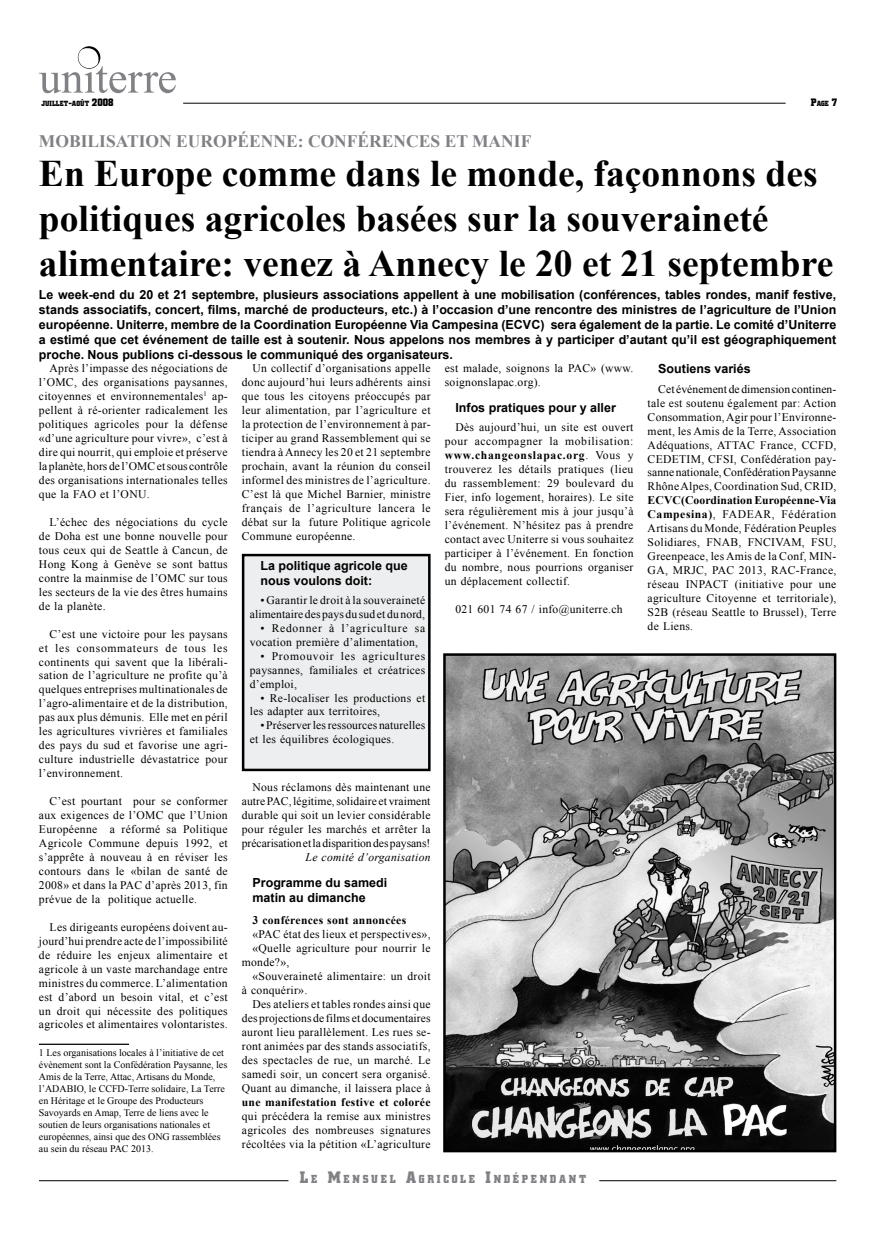
<style>
.page{position:relative;width:886px;height:1241px;background:#fff}
.page>*{position:absolute;margin:0;border:0;box-sizing:border-box;transform-origin:0 0}
.t1{font:700 37.5px/45px "Times New Roman";color:#000}
.t2{font:700 17.5px "Times New Roman";color:#818084}
.t3{font:700 12.5px/15px "Arial";color:#000}
.t4{font:700 11.75px "Square Slabserif 711 BT";letter-spacing:.255em;color:#818084;scale:.9 1}
.t5{font:11.62px/14px "Times New Roman";letter-spacing:.025em;color:#000;text-align:justify}
.t6{font:700 11.62px "Times New Roman";letter-spacing:.025em;color:#000}
.t7{font:11.62px "Times New Roman";letter-spacing:.005em;color:#000}
.t8{font:italic 11.62px "Times New Roman";letter-spacing:.025em;color:#000}
.t9{font:10px/12px "Times New Roman";color:#000}
.t10{font:700 7.62px "Square Slabserif 711 BT";color:#000;scale:.9 1}
.s1{font-size:10.88px}
.s2{font-weight:700}
.s3{font-size:16.88px}
</style>
<div class="page">
<svg style="left:39px;top:47px;width:137px;height:46px"></svg>
<hr style="left:183px;top:103px;width:602px;height:1px;background:#000">
<hr style="left:39px;top:1180px;width:249px;height:1px;background:#000">
<hr style="left:599px;top:1180px;width:237px;height:1px;background:#000">
<hr style="left:39px;top:1043px;width:90px;height:1px;background:#000">
<img style="left:446px;top:656px;width:387px;height:493px">
<div style="left:443px;top:653px;width:393px;height:499px;border:2px solid #000"></div>
<div style="left:243px;top:555px;width:186px;height:214px;background:#edeeef"></div>
<div style="left:242px;top:553px;width:189px;height:218px;border:2px solid #000"></div>
<p class="t10" style="left:41px;top:98px;width:82px">JUILLET<span class="s1">-</span>AOÛT <span class="s1">2008</span></p>
<p class="t10" style="left:811px;top:98px;width:31px"><span class="s1">P</span>AGE <span class="s1">7</span></p>
<h2 class="t2" style="left:39px;top:129px;width:13px">mobilisa</h2>
<h2 class="t2" style="left:127px;top:129px;width:24px">tion</h2>
<h2 class="t2" style="left:176px;top:129px;width:86px">européenne</h2>
<h2 class="t2" style="left:298px;top:129px;width:24px">: conf</h2>
<h2 class="t2" style="left:358px;top:129px;width:37px">érences</h2>
<h2 class="t2" style="left:445px;top:129px;width:41px">et manif</h2>
<h1 class="t1" style="left:39px;top:150px;width:796px">En Europe comme dans le monde, façonnons des politiques agricoles basées sur la souveraineté alimentaire: venez à Annecy le 20 et 21 septembre</h1>
<p class="t3" style="left:39px;top:287px;width:799px;text-align:justify">Le week-end du 20 et 21 septembre, plusieurs associations appellent à une mobilisation (conférences, tables rondes, manif festive, stands associatifs, concert, films, marché de producteurs, etc.) à l’occasion d’une rencontre des ministres de l’agriculture de l’Union européenne. Uniterre, membre de la Coordination Européenne Via Campesina (ECVC) sera également de la partie. Le comité d’Uniterre a estimé que cet événement de taille est à soutenir. Nous appelons nos membres à y participer d’autant qu’il est géographiquement proche. Nous publions ci-dessous le communiqué des organisateurs.</p>
<p class="t5" style="left:445px;top:361px;width:190px">est malade, soignons la PAC» (www. soignonslapac.org).</p>
<p class="t3" style="left:455px;top:400px;width:162px">Infos pratiques pour y aller</p>
<p class="t5" style="left:445px;top:420px;width:190px;text-indent:11px">Dès aujourd’hui, un site est ouvert pour accompagner la mobilisation: <span class="s2">www.changeonslapac.org</span>. Vous y trouverez les détails pratiques (lieu du rassemblement: 29 boulevard du Fier, info logement, horaires). Le site sera régulièrement mis à jour jusqu’à l’événement. N’hésitez pas à prendre contact avec Uniterre si vous souhaitez participer à l’événement. En fonction du nombre, nous pourrions organiser un déplacement collectif.</p>
<p class="t5" style="left:455px;top:601px;width:169px">021 601 74 67 / info@uniterre.ch</p>
<p class="t3" style="left:658px;top:362px;width:94px">Soutiens variés</p>
<p class="t5" style="left:648px;top:381px;width:190px;text-indent:11px">Cet événement de dimension continen&shy;tale est soutenu également par: Action Consommation, Agir pour l’Environne&shy;ment, les Amis de la Terre, Association Adéquations, ATTAC France, CCFD, CEDETIM, CFSI, Confédération pay&shy;sanne nationale, Confédération Paysanne Rhône Alpes, Coordination Sud, CRID,</p>
<p class="t5" style="left:648px;top:493px;width:190px"><span class="s2">ECVC(Coordination Européenne-Via Campesina)</span>, FADEAR, Fédération Artisans du Monde, Fédération Peuples Solidiares, FNAB, FNCIVAM, FSU, Greenpeace, les Amis de la Conf, MIN-GA, MRJC, PAC 2013, RAC-France, réseau INPACT (initiative pour une agriculture Citoyenne et territoriale), S2B (réseau Seattle to Brussel), Terre de Liens.</p>
<p class="t5" style="left:242px;top:361px;width:190px;text-indent:11px">Un collectif d’organisations appelle donc aujourd’hui leurs adhérents ainsi que tous les citoyens préoccupés par leur alimentation, par l’agriculture et la protection de l’environnement à par&shy;ticiper au grand Rassemblement qui se tiendra à Annecy les 20 et 21 septembre prochain, avant la réunion du conseil informel des ministres de l’agriculture.<br>C’est là que Michel Barnier, ministre français de l’agriculture lancera le débat sur la future Politique agricole Commune européenne.</p>
<p class="t5" style="left:39px;top:361px;width:190px;text-indent:11px">Après l’impasse des négociations de l’OMC, des organisations paysannes, citoyennes et environnementales<sup>1</sup> ap&shy;pellent à ré-orienter radicalement les politiques agricoles pour la défense «d’une agriculture pour vivre», c’est à dire qui nourrit, qui emploie et préserve la planète, hors de l’OMC et sous contrôle des organisations internationales telles que la FAO et l’ONU.</p>
<p class="t5" style="left:39px;top:515px;width:190px;text-indent:11px">L’échec des négociations du cycle de Doha est une bonne nouvelle pour tous ceux qui de Seattle à Cancun, de Hong Kong à Genève se sont battus contre la mainmise de l’OMC sur tous les secteurs de la vie des êtres humains de la planète.</p>
<p class="t5" style="left:39px;top:626px;width:190px;text-indent:11px">C’est une victoire pour les paysans et les consommateurs de tous les continents qui savent que la libérali&shy;sation de l’agriculture ne profite qu’à quelques entreprises multinationales de l’agro-alimentaire et de la distribution, pas aux plus démunis. Elle met en péril les agricultures vivrières et familiales des pays du sud et favorise une agri&shy;culture industrielle dévastatrice pour l’environnement.</p>
<p class="t5" style="left:39px;top:794px;width:190px;text-indent:11px">C’est pourtant pour se conformer aux exigences de l’OMC que l’Union Européenne a réformé sa Politique Agricole Commune depuis 1992, et s’apprête à nouveau à en réviser les contours dans le «bilan de santé de 2008» et dans la PAC d’après 2013, fin prévue de la politique actuelle.</p>
<p class="t5" style="left:39px;top:919px;width:190px;text-indent:11px">Les dirigeants européens doivent au&shy;jourd’hui prendre acte de l’impossibilité de réduire les enjeux alimentaire et agricole à un vaste marchandage entre ministres du commerce. L’alimentation est d’abord un besoin vital, et c’est un droit qui nécessite des politiques agricoles et alimentaires volontaristes.</p>
<p class="t9" style="left:39px;top:1046px;width:190px">1 Les organisations locales à l’initiative de cet évènement sont la Confédération Paysanne, les Amis de la Terre, Attac, Artisans du Monde, l’ADABIO, le CCFD-Terre solidaire, La Terre en Héritage et le Groupe des Producteurs Savoyards en Amap, Terre de liens avec le soutien de leurs organisations nationales et européennes, ainsi que des ONG rassemblées au sein du réseau PAC 2013.</p>
<p class="t3" style="left:260px;top:558px;width:149px">La politique agricole que nous voulons doit:</p>
<p class="t5" style="left:250px;top:592px;width:177px;text-align:right">• Garantir le droit à la souveraineté alimentaire des pays du sud et du nord,</p>
<p class="t5" style="left:250px;top:620px;width:177px;text-indent:11px">• Redonner à l’agriculture sa vocation première d’alimentation,</p>
<p class="t5" style="left:250px;top:648px;width:177px;text-indent:11px">• Promouvoir les agricultures paysannes, familiales et créatrices d’emploi,</p>
<p class="t5" style="left:250px;top:690px;width:177px;text-indent:11px">• Re-localiser les productions et les adapter aux territoires,</p>
<p class="t5" style="left:250px;top:718px;width:177px;text-indent:11px">• Préserver les ressources naturelles et les équilibres écologiques.</p>
<p class="t5" style="left:242px;top:780px;width:190px;text-indent:11px">Nous réclamons dès maintenant une autre PAC, légitime, solidaire et vraiment durable qui soit un levier considérable pour réguler les marchés et arrêter la précarisation et la disparition des paysans!</p>
<p class="t8" style="left:306px;top:848px;width:126px">Le comité d’organisation</p>
<p class="t3" style="left:252px;top:874px;width:136px">Programme du samedi matin au dimanche</p>
<p class="t6" style="left:252px;top:912px;width:155px">3 conférences sont annoncées</p>
<p class="t5" style="left:252px;top:927px;width:180px">«PAC état des lieux et perspectives»,</p>
<p class="t5" style="left:252px;top:941px;width:180px">«Quelle agriculture pour nourrir le</p>
<p class="t5" style="left:242px;top:955px;width:49px">monde?»,</p>
<p class="t5" style="left:252px;top:969px;width:180px">«Souveraineté alimentaire: un droit</p>
<p class="t5" style="left:242px;top:982px;width:67px">à conquérir».</p>
<p class="t5" style="left:252px;top:996px;width:180px">Des ateliers et tables rondes ainsi que</p>
<p class="t7" style="left:242px;top:1010px;width:190px">des projections de films et documentaires</p>
<p class="t5" style="left:242px;top:1024px;width:190px">auront lieu parallèlement. Les rues se-</p>
<p class="t5" style="left:242px;top:1038px;width:190px">ront animées par des stands associatifs,</p>
<p class="t5" style="left:242px;top:1052px;width:190px">des spectacles de rue, un marché. Le</p>
<p class="t5" style="left:242px;top:1066px;width:190px">samedi soir, un concert sera organisé.</p>
<p class="t5" style="left:242px;top:1080px;width:190px">Quant au dimanche, il laissera place à</p>
<p class="t6" style="left:242px;top:1093px;width:190px">une manifestation festive et colorée</p>
<p class="t5" style="left:242px;top:1108px;width:190px">qui précédera la remise aux ministres agricoles des nombreuses signatures récoltées via la pétition «L’agriculture</p>
<p class="t4" style="left:300px;top:1171px;width:319px"><span class="s3">L</span>E <span class="s3">M</span>ENSUEL <span class="s3">A</span>GRICOLE <span class="s3">I</span>NDÉPENDANT</p>
</div>
